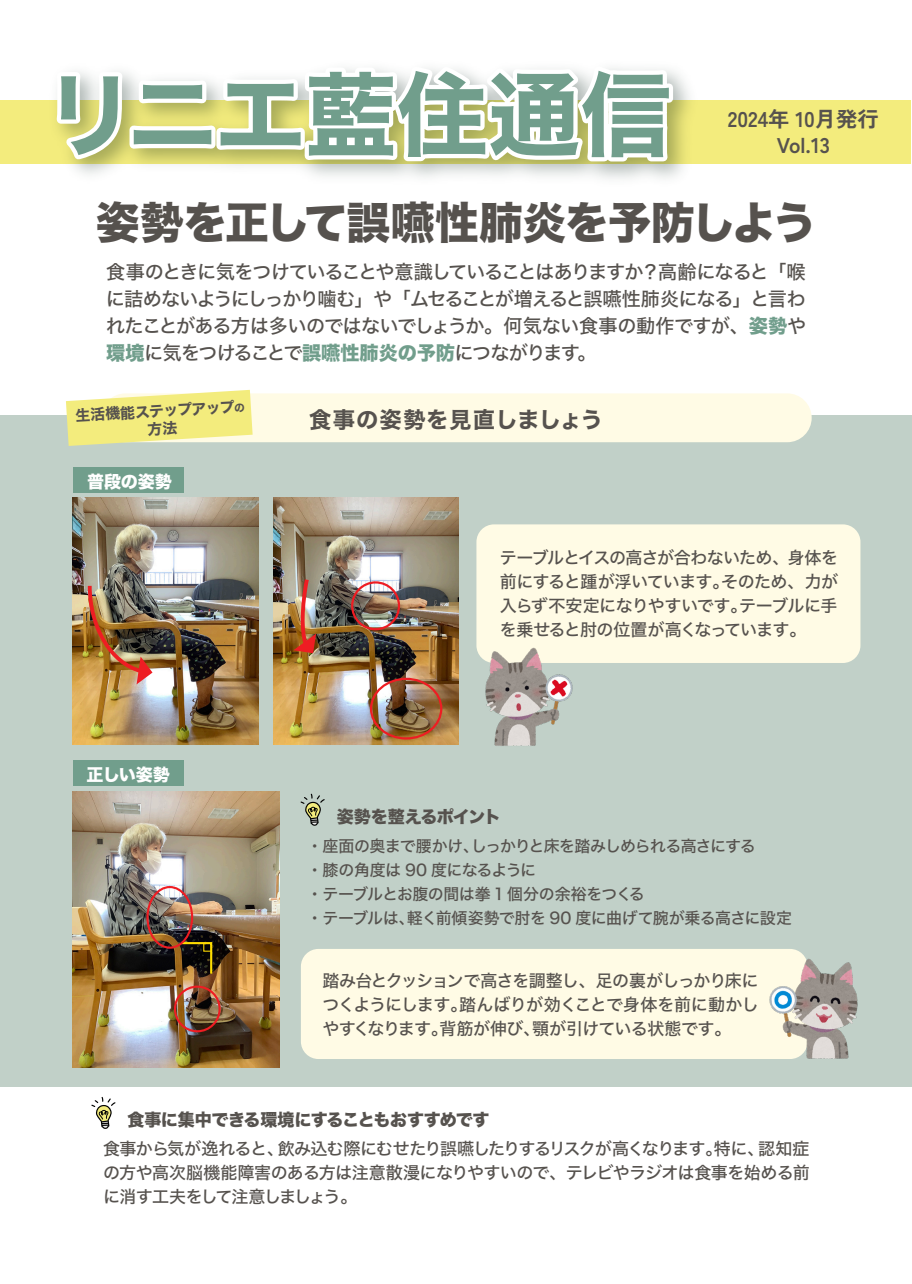
<style>
.page{position:relative;width:912px;height:1284px;background:#fff}
.page>*{position:absolute;margin:0;border:0;box-sizing:border-box;transform-origin:0 0}
.t1{font:91.8px "Hiragino Sans W7";letter-spacing:-.01em;color:#719e8c}
.t2{font:43.8px "Hiragino Sans W8";letter-spacing:-.025em;color:#56524e}
.t3{font:22.35px "Hiragino Sans W7";letter-spacing:.03em;color:#56524e}
.t4{font:700 21.3px/25.5px "Zen Kaku Gothic New";color:#56524e;text-align:center}
.t5{font:19.2px/27px "Hiragino Sans W5";letter-spacing:-.04em;color:#56524e;text-align:justify}
.t6{font:16.95px/24px "Hiragino Sans W5";letter-spacing:-.04em;color:#56524e;text-align:justify}
.t7{font:16.95px "Hiragino Sans W8";letter-spacing:-.025em;color:#56524e}
.t8{font:16.95px "Hiragino Sans W8";letter-spacing:-.005em;color:#fff}
.t9{font:15.9px/24px "Hiragino Sans W5";letter-spacing:-.04em;color:#56524e}
.t10{font:14.85px "Hiragino Sans W7";color:#56524e}
.s1{font-family:"Hiragino Sans W8";color:#719e8c}
.s2{font-size:10.65px}
</style>
<div class="page">
<div style="left:0;top:415px;width:911px;height:672px;background:#c1d0c8"></div>
<div style="left:0;top:100px;width:910px;height:64px;background:#f3ec7d"></div>
<svg style="left:53px;top:64px;width:624px;height:105px"></svg>
<div style="left:101px;top:393px;width:710px;height:49px;background:#fffbe5;border-radius:24px"></div>
<img style="left:73px;top:791px;width:207px;height:276px">
<img style="left:73px;top:498px;width:185px;height:247px">
<img style="left:273px;top:498px;width:185px;height:247px">
<img style="left:86px;top:582px;width:66px;height:102px">
<img style="left:293px;top:575px;width:23px;height:78px">
<div style="left:351px;top:581px;width:49px;height:49px;border:2px solid #ee1d23;border-radius:50%"></div>
<div style="left:370px;top:678px;width:72px;height:61px;border:2px solid #ee1d23;border-radius:50%"></div>
<div style="left:146px;top:886px;width:47px;height:62px;border:2px solid #ee1d23;border-radius:50%"></div>
<div style="left:174px;top:985px;width:47px;height:47px;border:2px solid #ee1d23;border-radius:50%"></div>
<div style="left:73px;top:761px;width:111px;height:25px;background:#719e8c"></div>
<div style="left:73px;top:468px;width:111px;height:25px;background:#719e8c"></div>
<svg style="left:300px;top:793px;width:25px;height:33px"></svg>
<svg style="left:179px;top:941px;width:34px;height:34px"></svg>
<div style="left:476px;top:524px;width:384px;height:139px;background:#fffbe5;border-radius:18px"></div>
<div style="left:301px;top:949px;width:506px;height:110px;background:#fffbe5;border-radius:18px"></div>
<svg style="left:91px;top:1097px;width:25px;height:32px"></svg>
<img style="left:769px;top:956px;width:89px;height:103px">
<img style="left:476px;top:645px;width:97px;height:101px">
<svg style="left:66px;top:390px;width:186px;height:56px"></svg>
<h1 class="t1" style="left:44px;top:43px;width:629px">リニエ藍住通信</h1>
<p class="t4" style="left:728px;top:106px;width:152px">2024年 10月発行<br>Vol.13</p>
<h2 class="t2" style="left:96px;top:198px;width:722px">姿勢を正して誤嚥性肺炎を予防しよう</h2>
<p class="t5" style="left:106px;top:257px;width:702px">食事のときに気をつけていることや意識していることはありますか？高齢になると「喉に詰めないようにしっかり噛む」や「ムセることが増えると誤嚥性肺炎になる」と言われたことがある方は多いのではないでしょうか。何気ない食事の動作ですが、<span class="s1">姿勢</span>や<span class="s1">環境</span>に気をつけることで<span class="s1">誤嚥性肺炎の予防</span>につながります。</p>
<p class="t10" style="left:75px;top:404px;width:171px;rotate:-3deg">生活機能ステップアップ<span class="s2">の</span></p>
<h3 class="t3" style="left:309px;top:402px;width:295px">食事の姿勢を見直しましょう</h3>
<p class="t8" style="left:87px;top:472px;width:86px">普段の姿勢</p>
<p class="t8" style="left:86px;top:765px;width:85px">正しい姿勢</p>
<p class="t6" style="left:500px;top:545px;width:340px">テーブルとイスの高さが合わないため、身体を前にすると踵が浮いています。そのため、力が入らず不安定になりやすいです。テーブルに手を乗せると肘の位置が高くなっています。</p>
<p class="t7" style="left:337px;top:807px;width:165px">姿勢を整えるポイント</p>
<p class="t9" style="left:307px;top:833px;width:487px">・座面の奥まで腰かけ、しっかりと床を踏みしめられる高さにする<br>・膝の角度は 90 度になるように<br>・テーブルとお腹の間は拳 1 個分の余裕をつくる<br>・テーブルは、軽く前傾姿勢で肘を 90 度に曲げて腕が乗る高さに設定</p>
<p class="t6" style="left:322px;top:967px;width:438px">踏み台とクッションで高さを調整し、足の裏がしっかり床につくようにします。踏んばりが効くことで身体を前に動かしやすくなります。背筋が伸び、顎が引けている状態です。</p>
<p class="t7" style="left:127px;top:1110px;width:363px">食事に集中できる環境にすることもおすすめです</p>
<p class="t6" style="left:103px;top:1135px;width:708px">食事から気が逸れると、飲み込む際にむせたり誤嚥したりするリスクが高くなります。特に、認知症の方や高次脳機能障害のある方は注意散漫になりやすいので、テレビやラジオは食事を始める前に消す工夫をして注意しましょう。</p>
</div>
